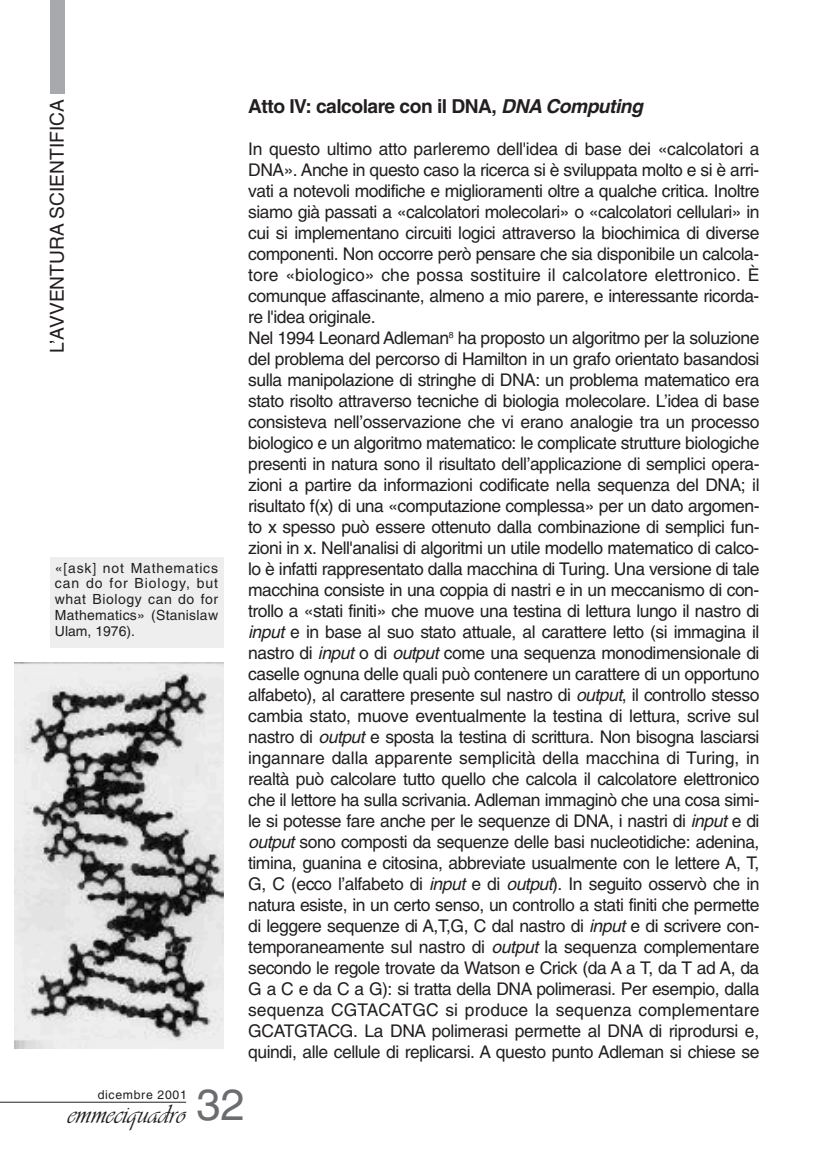
<style>
.page{position:relative;width:834px;height:1166px;background:#fff}
.page>*{position:absolute;margin:0;border:0;box-sizing:border-box;transform-origin:0 0}
.t1{font:28px "Vivaldii";color:#231f20}
.t2{font:700 19.25px "Helvetica";letter-spacing:-.03em;color:#231f20}
.t3{font:19.25px "Helvetica";color:#231f20}
.t4{font:17.5px/21px "Helvetica";letter-spacing:-.03em;color:#231f20}
.t5{font:14px/15.8px "Helvetica";letter-spacing:.02em;color:#231f20;text-align:justify}
.t6{font:12.25px "Helvetica";letter-spacing:.055em;color:#231f20}
.s1{font-style:italic}
.s2{font-family:"Helvetica";font-size:43.75px;color:#6c6d70}
</style>
<div class="page">
<div style="left:50px;top:0;width:14px;height:94px;background:#a8a9ad"></div>
<hr style="left:0;top:1102px;width:186px;height:1px;background:#231f20">
<img style="left:15px;top:662px;width:208px;height:387px">
<div style="left:50px;top:557px;width:173px;height:91px;background:#eeeeef"></div>
<p class="t3" style="left:50px;top:353px;width:256px;rotate:-90deg">L’AVVENTURA SCIENTIFICA</p>
<p class="t5" style="left:55px;top:561px;width:165px">«[ask] not Mathematics can do for Biology, but what Biology can do for Mathematics» (Stanislaw Ulam, 1976).</p>
<p class="t2" style="left:248px;top:99px;width:396px">Atto IV: calcolare con il DNA, <span class="s1">DNA Computing</span></p>
<p class="t4" style="left:248px;top:140px;width:513px">In questo ultimo atto parleremo dell'idea di base dei «calcolatori a DNA». Anche in questo caso la ricerca si è sviluppata molto e si è arri&shy;vati a notevoli modifiche e miglioramenti oltre a qualche critica. Inoltre siamo già passati a «calcolatori molecolari» o «calcolatori cellulari» in cui si implementano circuiti logici attraverso la biochimica di diverse componenti. Non occorre però pensare che sia disponibile un calcola&shy;tore «biologico» che possa sostituire il calcolatore elettronico. È comunque affascinante, almeno a mio parere, e interessante ricorda&shy;re l'idea originale.<br>Nel 1994 Leonard Adleman<sup>8</sup> ha proposto un algoritmo per la soluzione del problema del percorso di Hamilton in un grafo orientato basandosi sulla manipolazione di stringhe di DNA: un problema matematico era stato risolto attraverso tecniche di biologia molecolare. L’idea di base consisteva nell’osservazione che vi erano analogie tra un processo biologico e un algoritmo matematico: le complicate strutture biologiche presenti in natura sono il risultato dell’applicazione di semplici opera&shy;zioni a partire da informazioni codificate nella sequenza del DNA; il risultato f(x) di una «computazione complessa» per un dato argomen&shy;to x spesso può essere ottenuto dalla combinazione di semplici fun&shy;zioni in x. Nell'analisi di algoritmi un utile modello matematico di calco&shy;lo è infatti rappresentato dalla macchina di Turing. Una versione di tale macchina consiste in una coppia di nastri e in un meccanismo di con&shy;trollo a «stati finiti» che muove una testina di lettura lungo il nastro di <span class="s1">input</span> e in base al suo stato attuale, al carattere letto (si immagina il nastro di <span class="s1">input</span> o di <span class="s1">output</span> come una sequenza monodimensionale di caselle ognuna delle quali può contenere un carattere di un opportuno alfabeto), al carattere presente sul nastro di <span class="s1">output</span>, il controllo stesso cambia stato, muove eventualmente la testina di lettura, scrive sul nastro di <span class="s1">output</span> e sposta la testina di scrittura. Non bisogna lasciarsi ingannare dalla apparente semplicità della macchina di Turing, in realtà può calcolare tutto quello che calcola il calcolatore elettronico che il lettore ha sulla scrivania. Adleman immaginò che una cosa simi&shy;le si potesse fare anche per le sequenze di DNA, i nastri di <span class="s1">input</span> e di <span class="s1">output</span> sono composti da sequenze delle basi nucleotidiche: adenina, timina, guanina e citosina, abbreviate usualmente con le lettere A, T, G, C (ecco l’alfabeto di <span class="s1">input</span> e di <span class="s1">output</span>). In seguito osservò che in natura esiste, in un certo senso, un controllo a stati finiti che permette di leggere sequenze di A,T,G, C dal nastro di <span class="s1">input</span> e di scrivere con&shy;temporaneamente sul nastro di <span class="s1">output</span> la sequenza complementare secondo le regole trovate da Watson e Crick (da A a T, da T ad A, da G a C e da C a G): si tratta della DNA polimerasi. Per esempio, dalla sequenza CGTACATGC si produce la sequenza complementare GCATGTACG. La DNA polimerasi permette al DNA di riprodursi e, quindi, alle cellule di replicarsi. A questo punto Adleman si chiese se</p>
<h1 class="t1" style="left:67px;top:1097px;width:179px">emmeciquadro <span class="s2">32</span></h1>
<p class="t6" style="left:98px;top:1090px;width:91px">dicembre 2001</p>
</div>
